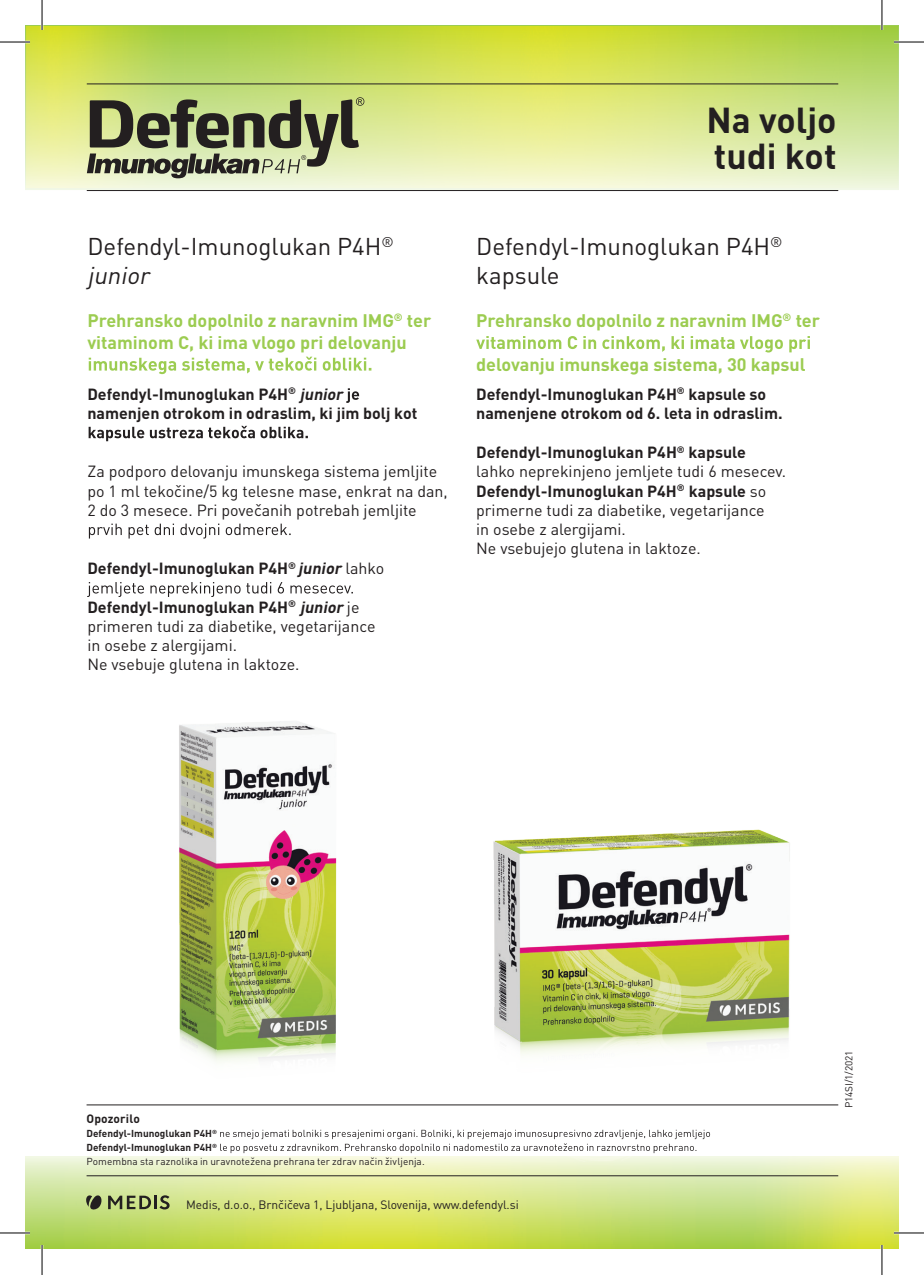
<style>
.page{position:relative;width:924px;height:1275px;background:#fff}
.page>*{position:absolute;margin:0;border:0;box-sizing:border-box;transform-origin:0 0}
.t1{font:700 35.6px/36px "DIN Pro";color:#231f20}
.t2{font:24px/28.8px "DIN Pro";color:#231f20}
.t3{font:700 18px/21.6px "DIN Pro";color:#9ccc51}
.t4{font:16px/19.2px "DIN Pro";color:#231f20}
.t5{font:700 16px/19.2px "DIN Pro";color:#231f20}
.t6{font:12px "DIN Pro";letter-spacing:-.005em;color:#231f20}
.t7{font:700 12px "DIN Pro";letter-spacing:.01em;color:#231f20}
.t8{font:10px/14px "DIN Pro";letter-spacing:.005em;color:#231f20}
.s1{font-style:italic}
.s2{font-weight:400}
.s3{font-weight:700}
.s4{font-weight:700;font-style:italic}
</style>
<div class="page">
<img style="left:25px;top:1156px;width:873px;height:93px">
<img style="left:28px;top:28px;width:867px;height:159px">
<div style="left:25px;top:25px;width:873px;height:165px;border:2px solid #9ccc51"></div>
<svg style="left:476px;top:336px;width:333px;height:16px"></svg>
<svg style="left:89px;top:357px;width:282px;height:17px"></svg>
<svg style="left:346px;top:388px;width:13px;height:15px"></svg>
<svg style="left:89px;top:426px;width:219px;height:15px"></svg>
<svg style="left:89px;top:523px;width:201px;height:15px"></svg>
<svg style="left:87px;top:582px;width:266px;height:15px"></svg>
<svg style="left:220px;top:1129px;width:489px;height:24px"></svg>
<hr style="left:86px;top:1175px;width:751px;height:1px;background:#231f20">
<hr style="left:86px;top:1104px;width:751px;height:1px;background:#231f20">
<hr style="left:87px;top:190px;width:750px;height:1px;background:#231f20">
<hr style="left:87px;top:83px;width:750px;height:1px;background:#231f20">
<img style="left:109px;top:721px;width:271px;height:385px">
<img style="left:380px;top:829px;width:459px;height:277px">
<svg style="left:87px;top:97px;width:277px;height:81px;background:#8f9770"></svg>
<svg style="left:86px;top:1194px;width:16px;height:16px"></svg>
<svg style="left:108px;top:1195px;width:43px;height:14px"></svg>
<hr style="left:154px;top:1195px;width:3px;height:14px;background:#231f20">
<svg style="left:159px;top:1195px;width:10px;height:14px"></svg>
<hr style="left:0;top:41px;width:30px;height:2px;background:#fff">
<hr style="left:893px;top:41px;width:30px;height:2px;background:#fff">
<hr style="left:0;top:1231px;width:30px;height:3px;background:#fff">
<hr style="left:893px;top:1231px;width:30px;height:3px;background:#fff">
<hr style="left:41px;top:0;width:2px;height:30px;background:#fff">
<hr style="left:41px;top:1245px;width:2px;height:30px;background:#fff">
<hr style="left:880px;top:0;width:2px;height:30px;background:#fff">
<hr style="left:880px;top:1245px;width:2px;height:30px;background:#fff">
<hr style="left:0;top:42px;width:30px;height:1px;background:#000">
<hr style="left:893px;top:42px;width:30px;height:1px;background:#000">
<hr style="left:0;top:1232px;width:30px;height:1px;background:#000">
<hr style="left:893px;top:1232px;width:30px;height:1px;background:#000">
<hr style="left:42px;top:0;width:1px;height:30px;background:#000">
<hr style="left:42px;top:1245px;width:1px;height:30px;background:#000">
<hr style="left:881px;top:0;width:1px;height:30px;background:#000">
<hr style="left:881px;top:1245px;width:1px;height:30px;background:#000">
<h2 class="t2" style="left:87px;top:231px;width:308px">Defendyl-Imunoglukan P4H<sup>® </sup><span class="s1">junior</span></h2>
<p class="t3" style="left:87px;top:309px;width:345px">Prehransko dopolnilo z naravnim IMG<sup>®</sup> ter vitaminom C, ki ima vlogo pri delovanju</p>
<p class="t5" style="left:87px;top:384px;width:331px">Defendyl-Imunoglukan P4H<sup>®</sup> <span class="s1">junior </span>namenjen otrokom in odraslim, ki jim bolj kot</p>
<p class="t4" style="left:87px;top:461px;width:362px">Za podporo delovanju imunskega sistema jemljite po 1 ml tekočine/5 kg telesne mase, enkrat na dan,<br>2 do 3 mesece. Pri povečanih potrebah jemljite</p>
<p class="t5" style="left:87px;top:558px;width:298px">Defendyl-Imunoglukan P4H<sup>®</sup> <span class="s1">junior</span> <span class="s2">lahko</span></p>
<p class="t4" style="left:87px;top:596px;width:289px"><span class="s3">Defendyl-Imunoglukan P4H</span><sup>®</sup> <span class="s4">junior</span> je primeren tudi za diabetike, vegetarijance in osebe z alergijami.<br>Ne vsebuje glutena in laktoze.</p>
<h1 class="t1" style="left:706px;top:101px;width:131px">Na voljo tudi kot</h1>
<h2 class="t2" style="left:476px;top:231px;width:308px">Defendyl-Imunoglukan P4H<sup>® </sup>kapsule</h2>
<p class="t3" style="left:476px;top:309px;width:345px">Prehransko dopolnilo z naravnim IMG<sup>®</sup> ter</p>
<p class="t3" style="left:476px;top:352px;width:331px">delovanju imunskega sistema, 30 kapsul</p>
<p class="t5" style="left:476px;top:384px;width:308px">Defendyl-Imunoglukan P4H<sup>®</sup> kapsule so namenjene otrokom od 6. leta in odraslim.</p>
<p class="t4" style="left:476px;top:442px;width:311px"><span class="s3">Defendyl-Imunoglukan P4H</span><sup>®</sup> <span class="s3">kapsule </span>lahko neprekinjeno jemljete tudi 6 mesecev.<br><span class="s3">Defendyl-Imunoglukan P4H</span><sup>®</sup> <span class="s3">kapsule</span> so primerne tudi za diabetike, vegetarijance<br>in osebe z alergijami.<br>Ne vsebujejo glutena in laktoze.</p>
<p class="t7" style="left:86px;top:1110px;width:55px">Opozorilo</p>
<p class="t8" style="left:86px;top:1126px;width:339px"><span class="s3">Defendyl-Imunoglukan P4H</span><sup>®<br></sup><span class="s3">Defendyl-Imunoglukan P4H</span><sup>®<br></sup>Pomembna sta raznolika in uravnotežena prehrana ter zdrav način življenja.</p>
<p class="t6" style="left:186px;top:1196px;width:334px">Medis, d.o.o., Brnčičeva 1, Ljubljana, Slovenija, www.defendyl.si</p>
<p class="t8" style="left:841px;top:1108px;width:59px;rotate:-90deg">P14SI/1/2021</p>
</div>
